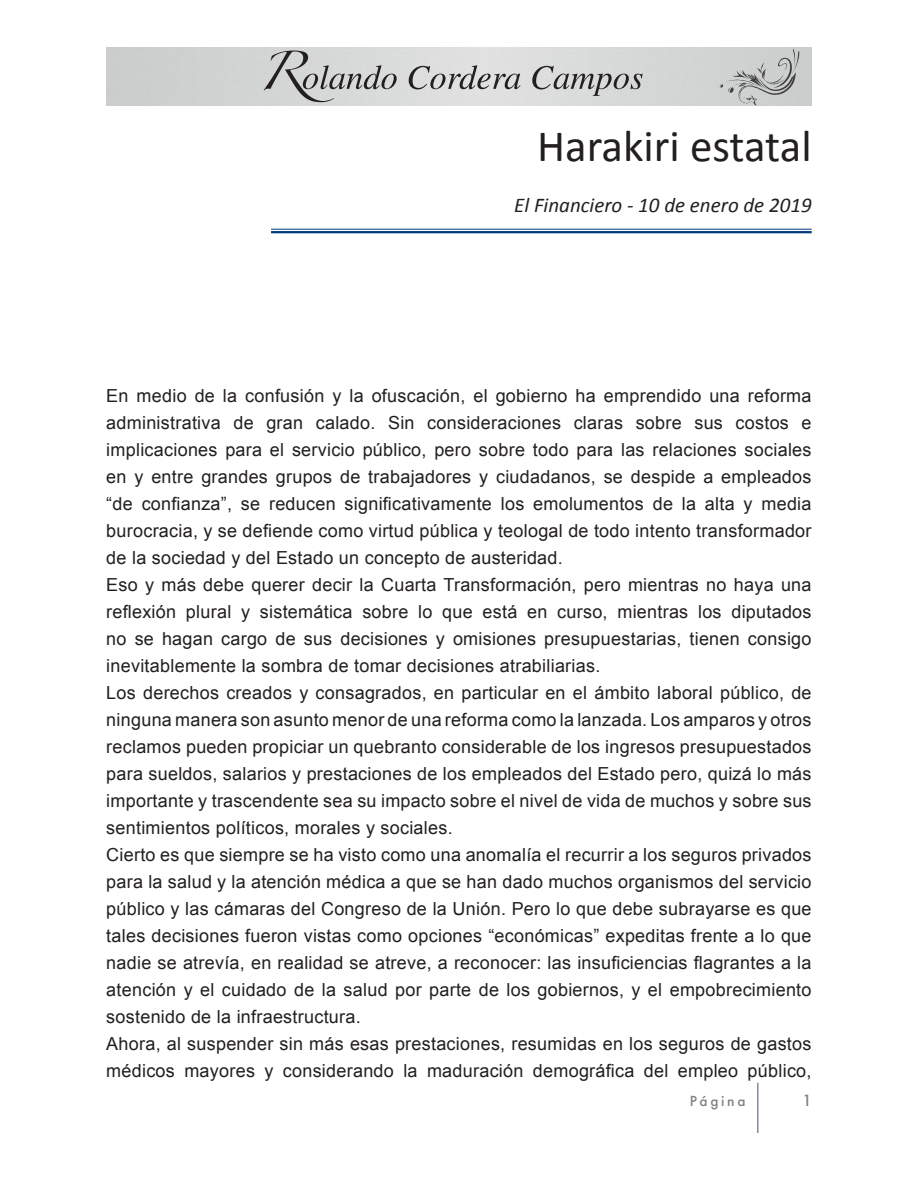
<style>
.page{position:relative;width:918px;height:1188px;background:#fff}
.page>*{position:absolute;margin:0;border:0;box-sizing:border-box;transform-origin:0 0}
.t1{font:45px "Calibri";color:#231f20}
.t2{font:italic 21px "Calibri";color:#231f20}
.t3{font:18px/27px "Arial";letter-spacing:.015em;color:#231f20;text-align:justify}
.t4{font:500 15px "Futura";color:#7e8182}
.t5{font:500 13.5px "Futura";letter-spacing:.2em;color:#7e8182}
</style>
<div class="page">
<svg style="left:264px;top:51px;width:133px;height:51px;background:#bbbcbc"></svg>
<svg style="left:409px;top:65px;width:112px;height:24px;background:#b4b3b3"></svg>
<svg style="left:532px;top:66px;width:111px;height:30px;background:#b7b7b7"></svg>
<svg style="left:719px;top:49px;width:80px;height:57px;background:#bfc0c1"></svg>
<hr style="left:757px;top:1083px;width:2px;height:50px;background:#848ba0">
<hr style="left:271px;top:229px;width:541px;height:1px;background:#013a7a">
<hr style="left:271px;top:231px;width:541px;height:2px;background:#013a7a">
<p class="t1" style="left:537px;top:118px;width:276px">Harakiri estatal</p>
<p class="t2" style="left:514px;top:190px;width:299px">El Financiero - 10 de enero de 2019</p>
<p class="t3" style="left:106px;top:383px;width:707px">En medio de la confusión y la ofuscación, el gobierno ha emprendido una reforma administrativa de gran calado. Sin consideraciones claras sobre sus costos e implicaciones para el servicio público, pero sobre todo para las relaciones sociales en y entre grandes grupos de trabajadores y ciudadanos, se despide a empleados “de confianza”, se reducen significativamente los emolumentos de la alta y media burocracia, y se defiende como virtud pública y teologal de todo intento transformador de la sociedad y del Estado un concepto de austeridad.</p>
<p class="t3" style="left:106px;top:572px;width:707px">Eso y más debe querer decir la Cuarta Transformación, pero mientras no haya una reflexión plural y sistemática sobre lo que está en curso, mientras los diputados no se hagan cargo de sus decisiones y omisiones presupuestarias, tienen consigo inevitablemente la sombra de tomar decisiones atrabiliarias.</p>
<p class="t3" style="left:106px;top:680px;width:707px">Los derechos creados y consagrados, en particular en el ámbito laboral público, de ninguna manera son asunto menor de una reforma como la lanzada. Los amparos y otros reclamos pueden propiciar un quebranto considerable de los ingresos presupuestados para sueldos, salarios y prestaciones de los empleados del Estado pero, quizá lo más importante y trascendente sea su impacto sobre el nivel de vida de muchos y sobre sus sentimientos políticos, morales y sociales.</p>
<p class="t3" style="left:106px;top:842px;width:707px">Cierto es que siempre se ha visto como una anomalía el recurrir a los seguros privados para la salud y la atención médica a que se han dado muchos organismos del servicio público y las cámaras del Congreso de la Unión. Pero lo que debe subrayarse es que tales decisiones fueron vistas como opciones “económicas” expeditas frente a lo que nadie se atrevía, en realidad se atreve, a reconocer: las insuficiencias flagrantes a la atención y el cuidado de la salud por parte de los gobiernos, y el empobrecimiento sostenido de la infraestructura.</p>
<p class="t3" style="left:106px;top:1031px;width:707px">Ahora, al suspender sin más esas prestaciones, resumidas en los seguros de gastos médicos mayores y considerando la maduración demográfica del empleo público,</p>
<p class="t5" style="left:690px;top:1092px;width:57px">Página</p>
<p class="t4" style="left:802px;top:1091px;width:11px">1</p>
</div>
